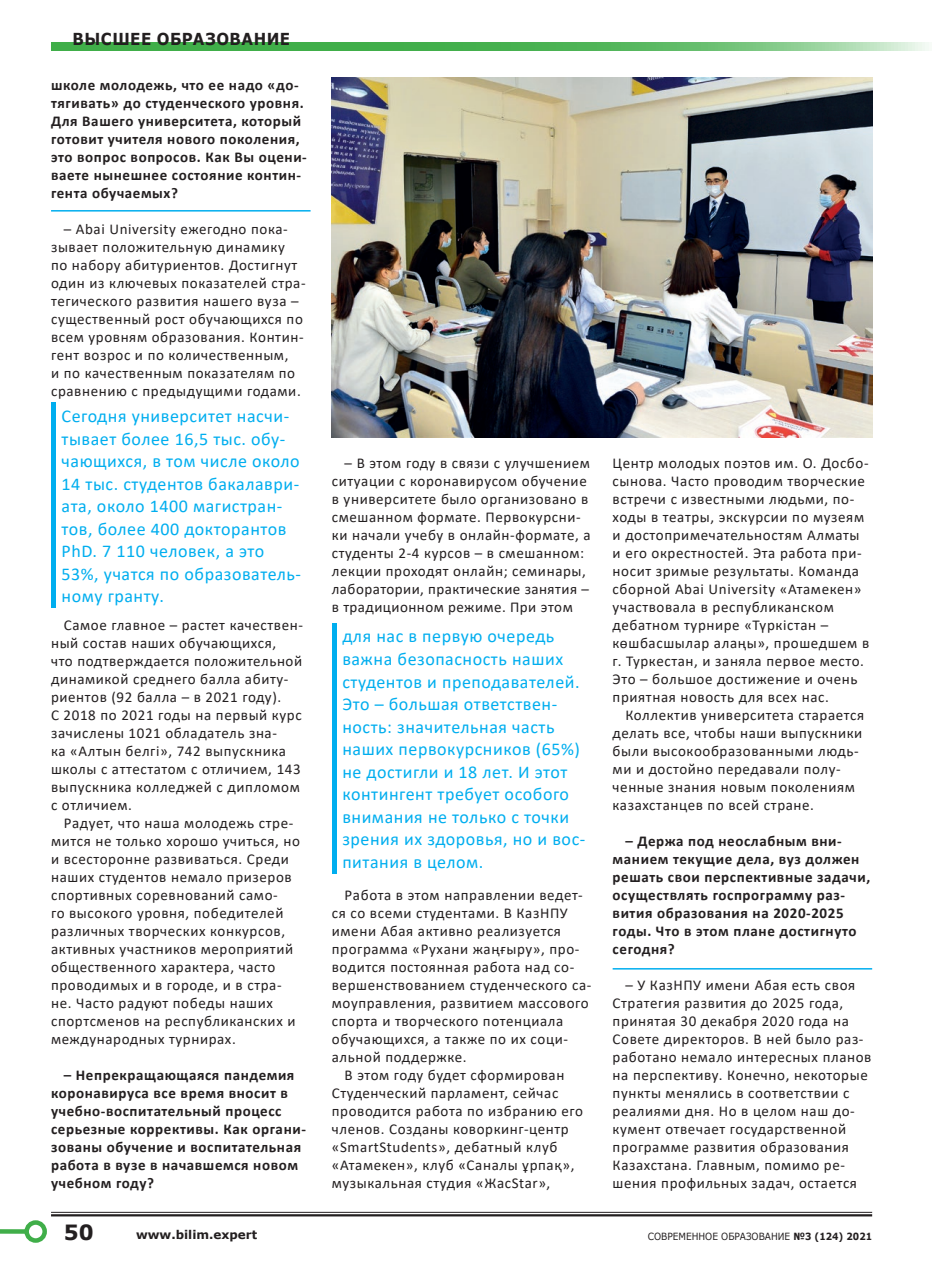
<style>
.page{position:relative;width:936px;height:1263px;background:#fff}
.page>*{position:absolute;margin:0;border:0;box-sizing:border-box;transform-origin:0 0}
.t1{font:700 21px "Verdana";color:#231f20}
.t2{font:18px/22.5px "Calibri";letter-spacing:.03em;color:#00aeef}
.t3{font:700 16.5px "Verdana";letter-spacing:.03em;color:#231f20;scale:.91 1}
.t4{font:15px/18px "Calibri";letter-spacing:.04em;color:#231f20}
.t5{font:700 15px/18px "Calibri";letter-spacing:.04em;color:#231f20}
.t6{font:700 12px "Verdana";color:#231f20}
.t7{font:9.9px "Verdana";color:#231f20;scale:.91 1}
.s1{font-weight:700}
</style>
<div class="page">
<hr style="left:51px;top:210px;width:259px;height:2px;background:#00aeef">
<div style="left:51px;top:403px;width:5px;height:205px;background:#00aeef"></div>
<hr style="left:332px;top:623px;width:4px;height:250px;background:#00aeef">
<hr style="left:612px;top:968px;width:260px;height:1px;background:#00aeef">
<img style="left:332px;top:78px;width:540px;height:360px">
<hr style="left:51px;top:1212px;width:821px;height:1px;background:#231f20">
<hr style="left:51px;top:1214px;width:821px;height:2px;background:#231f20">
<svg style="left:51px;top:43px;width:878px;height:8px;background:#5dba65"></svg>
<div style="left:0;top:1229px;width:27px;height:5px;background:#40ae49"></div>
<div style="left:24px;top:1220px;width:23px;height:23px;border:4px solid #40ae49;border-radius:50%"></div>
<p class="t3" style="left:73px;top:27px;width:240px">ВЫСШЕЕ ОБРАЗОВАНИЕ</p>
<p class="t5" style="left:51px;top:76px;width:257px">школе молодежь, что ее надо «до&shy;тягивать» до студенческого уровня.<br>Для Вашего университета, который готовит учителя нового поколения, это вопрос вопросов. Как Вы оцени&shy;ваете нынешнее состояние контин&shy;гента обучаемых?</p>
<p class="t4" style="left:51px;top:220px;width:256px;text-indent:13px">– Abai University ежегодно пока&shy;зывает положительную динамику<br>по набору абитуриентов. Достигнут один из ключевых показателей стра&shy;тегического развития нашего вуза – существенный рост обучающихся по всем уровням образования. Контин&shy;гент возрос и по количественным,<br>и по качественным показателям по сравнению с предыдущими годами.</p>
<p class="t2" style="left:62px;top:404px;width:241px">Сегодня университет насчи&shy;тывает более 16,5 тыс. обу&shy;чающихся, в том числе около<br>14 тыс. студентов бакалаври&shy;ата, около 1400 магистран&shy;тов, более 400 докторантов<br>PhD. 7 110 человек, а это<br>53%, учатся по образователь&shy;ному гранту.</p>
<p class="t4" style="left:51px;top:616px;width:253px;text-indent:13px">Самое главное – растет качествен&shy;ный состав наших обучающихся,<br>что подтверждается положительной динамикой среднего балла абиту&shy;риентов (92 балла – в 2021 году).<br>С 2018 по 2021 годы на первый курс зачислены 1021 обладатель зна-<br>ка «Алтын белгі», 742 выпускника школы с аттестатом с отличием, 143 выпускника колледжей с дипломом с отличием.</p>
<p class="t4" style="left:51px;top:814px;width:250px;text-indent:13px">Радует, что наша молодежь стре&shy;мится не только хорошо учиться, но и всесторонне развиваться. Среди наших студентов немало призеров спортивных соревнований само-<br>го высокого уровня, победителей различных творческих конкурсов, активных участников мероприятий общественного характера, часто проводимых и в городе, и в стра&shy;не. Часто радуют победы наших спортсменов на республиканских и международных турнирах.</p>
<p class="t5" style="left:51px;top:1066px;width:256px;text-indent:13px">– Непрекращающаяся пандемия коронавируса все время вносит в учебно-воспитательный процесс серьезные коррективы. Как органи&shy;зованы обучение и воспитательная работа в вузе в начавшемся новом учебном году?</p>
<p class="t4" style="left:332px;top:454px;width:260px;text-indent:13px">– В этом году в связи с улучшением ситуации с коронавирусом обучение в университете было организовано в смешанном формате. Первокурсни&shy;ки начали учебу в онлайн-формате, а студенты 2-4 курсов – в смешанном: лекции проходят онлайн; семинары, лаборатории, практические занятия – в традиционном режиме. При этом</p>
<p class="t2" style="left:342px;top:625px;width:244px">для нас в первую очередь важна безопасность наших студентов и преподавателей.<br>Это – большая ответствен&shy;ность: значительная часть наших первокурсников (65%) не достигли и 18 лет. И этот контингент требует особого внимания не только с точки зрения их здоровья, но и вос&shy;питания в целом.</p>
<p class="t4" style="left:344px;top:886px;width:239px">Работа в этом направлении ведет-</p>
<p class="t4" style="left:332px;top:904px;width:237px">ся со всеми студентами. В КазНПУ</p>
<p class="t4" style="left:332px;top:922px;width:231px">имени Абая активно реализуется</p>
<p class="t4" style="left:332px;top:940px;width:249px">программа «Рухани жаңғыру», про-</p>
<p class="t4" style="left:332px;top:958px;width:244px">водится постоянная работа над со-</p>
<p class="t4" style="left:332px;top:976px;width:261px">вершенствованием студенческого са-</p>
<p class="t4" style="left:332px;top:994px;width:258px">моуправления, развитием массового</p>
<p class="t4" style="left:332px;top:1012px;width:233px">спорта и творческого потенциала</p>
<p class="t4" style="left:332px;top:1030px;width:238px">обучающихся, а также по их соци-</p>
<p class="t4" style="left:332px;top:1048px;width:136px">альной поддержке.</p>
<p class="t4" style="left:344px;top:1066px;width:221px">В этом году будет сформирован</p>
<p class="t4" style="left:332px;top:1084px;width:228px">Студенческий парламент, сейчас</p>
<p class="t4" style="left:332px;top:1102px;width:253px">проводится работа по избранию его</p>
<p class="t4" style="left:332px;top:1120px;width:238px">членов. Созданы коворкинг-центр</p>
<p class="t4" style="left:332px;top:1138px;width:227px">«SmartStudents», дебатный клуб</p>
<p class="t4" style="left:332px;top:1156px;width:244px">«Атамекен», клуб «Саналы ұрпақ»,</p>
<p class="t4" style="left:332px;top:1174px;width:220px">музыкальная студия «ЖасStar»,</p>
<p class="t4" style="left:612px;top:454px;width:258px">Центр молодых поэтов им. О. Досбо&shy;сынова. Часто проводим творческие встречи с известными людьми, по&shy;ходы в театры, экскурсии по музеям и достопримечательностям Алматы и его окрестностей. Эта работа при&shy;носит зримые результаты. Команда сборной Аbai University «Атамекен» участвовала в республиканском дебатном турнире «Түркістан – көшбасшылар алаңы», прошедшем в г. Туркестан, и заняла первое место.<br>Это – большое достижение и очень приятная новость для всех нас.</p>
<p class="t4" style="left:612px;top:706px;width:253px;text-indent:13px">Коллектив университета старается делать все, чтобы наши выпускники были высокообразованными людь&shy;ми и достойно передавали полу&shy;ченные знания новым поколениям казахстанцев по всей стране.</p>
<p class="t5" style="left:612px;top:832px;width:259px;text-indent:13px">– Держа под неослабным вни&shy;манием текущие дела, вуз должен решать свои перспективные задачи, осуществлять госпрограмму раз&shy;вития образования на 2020-2025 годы. Что в этом плане достигнуто сегодня?</p>
<p class="t4" style="left:612px;top:976px;width:260px;text-indent:13px">– У КазНПУ имени Абая есть своя Стратегия развития до 2025 года, принятая 30 декабря 2020 года на Совете директоров. В ней было раз&shy;работано немало интересных планов на перспективу. Конечно, некоторые пункты менялись в соответствии с реалиями дня. Но в целом наш до&shy;кумент отвечает государственной программе развития образования Казахстана. Главным, помимо ре&shy;шения профильных задач, остается</p>
<h1 class="t1" style="left:64px;top:1217px;width:31px">50</h1>
<p class="t6" style="left:136px;top:1226px;width:123px">www.bilim.expert</p>
<p class="t7" style="left:647px;top:1229px;width:248px">СОВРЕМЕННОЕ ОБРАЗОВАНИЕ <span class="s1">№3 (124) 2021</span></p>
</div>
